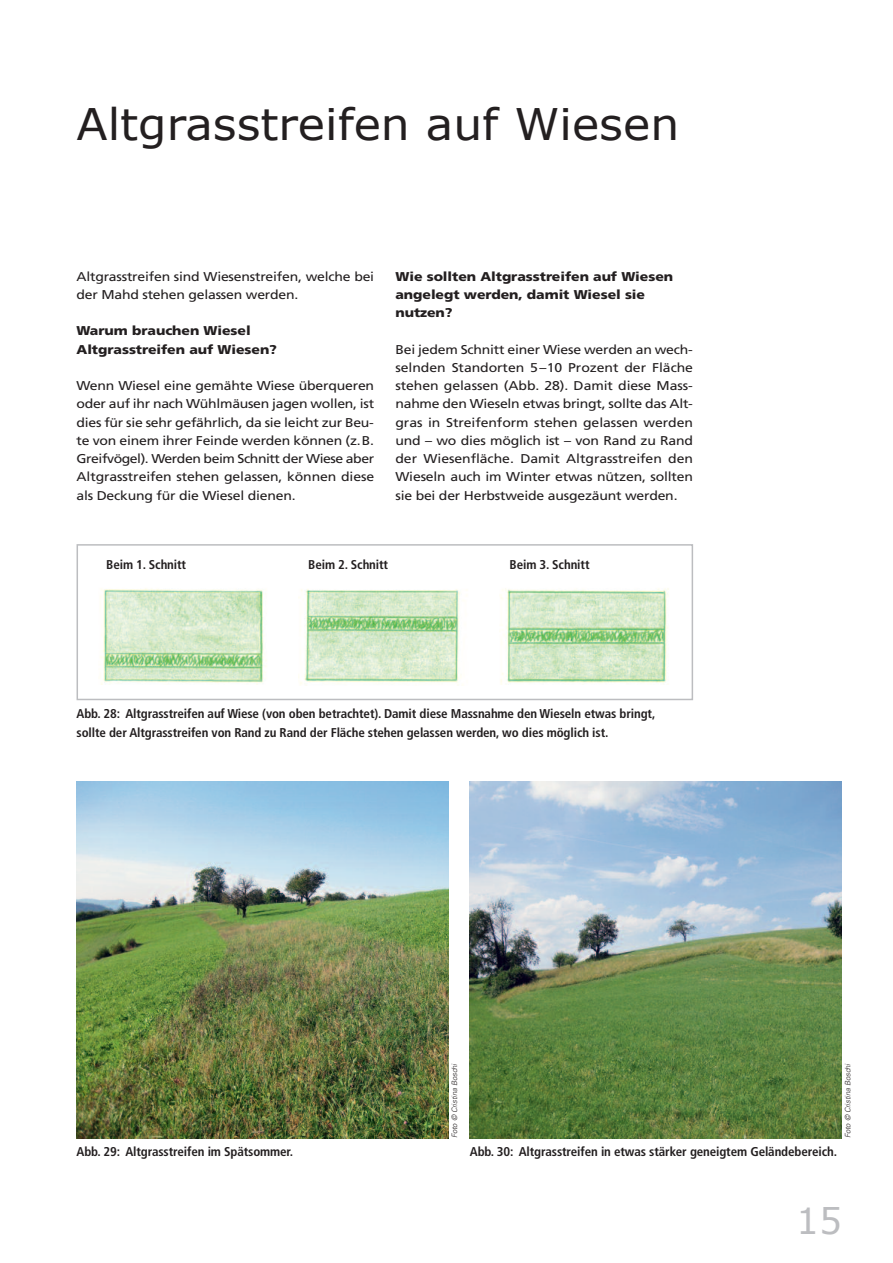
<style>
.page{position:relative;width:893px;height:1263px;background:#fff}
.page>*{position:absolute;margin:0;border:0;box-sizing:border-box;transform-origin:0 0}
.t1{font:43.5px "Verdana";color:#231f20;scale:1.05 1}
.t2{font:36px "Verdana";color:#bcbdc0}
.t3{font:12.75px/18.3px "Frutiger";letter-spacing:-.015em;color:#231f20;text-align:justify;scale:1.1 1}
.t4{font:700 condensed 12.75px/18.3px "Frutiger";letter-spacing:-.01em;color:#231f20}
.t5{font:900 12.75px/18.3px "Frutiger";letter-spacing:-.005em;color:#231f20;scale:1.1 1}
.t6{font:italic 300 7.5px "Univers LT Std";letter-spacing:-.01em;color:#231f20}
</style>
<div class="page">
<img style="left:77px;top:781px;width:372px;height:357px">
<img style="left:470px;top:781px;width:372px;height:357px">
<div style="left:77px;top:544px;width:616px;height:156px;border:2px solid #bcbdc0"></div>
<img style="left:100px;top:589px;width:167px;height:95px">
<img style="left:299px;top:589px;width:161px;height:97px">
<img style="left:500px;top:588px;width:169px;height:96px">
<h1 class="t1" style="left:77px;top:96px;width:575px">Altgrasstreifen auf Wiesen</h1>
<p class="t3" style="left:77px;top:268px;width:272px">Altgrasstreifen sind Wiesenstreifen, welche bei der Mahd stehen gelassen werden.</p>
<p class="t5" style="left:77px;top:323px;width:184px">Warum brauchen Wiesel<br>Altgrasstreifen auf Wiesen?</p>
<p class="t3" style="left:77px;top:377px;width:272px">Wenn Wiesel eine gemähte Wiese überqueren oder auf ihr nach Wühlmäusen jagen wollen, ist dies für sie sehr gefährlich, da sie leicht zur Beu&shy;te von einem ihrer Feinde werden können (z.B.<br>Greifvögel). Werden beim Schnitt der Wiese aber Altgrasstreifen stehen gelassen, können diese als Deckung für die Wiesel dienen.</p>
<p class="t5" style="left:395px;top:268px;width:254px">Wie sollten Altgrasstreifen auf Wiesen angelegt werden, damit Wiesel sie nutzen?</p>
<p class="t3" style="left:395px;top:341px;width:272px">Bei jedem Schnitt einer Wiese werden an wech&shy;selnden Standorten 5–10 Prozent der Fläche stehen gelassen (Abb. 28). Damit diese Mass&shy;nahme den Wieseln etwas bringt, sollte das Alt&shy;gras in Streifenform stehen gelassen werden und – wo dies möglich ist – von Rand zu Rand der Wiesenfläche. Damit Altgrasstreifen den Wieseln auch im Winter etwas nützen, sollten sie bei der Herbstweide ausgezäunt werden.</p>
<p class="t4" style="left:106px;top:556px;width:81px">Beim 1. Schnitt</p>
<p class="t4" style="left:308px;top:556px;width:81px">Beim 2. Schnitt</p>
<p class="t4" style="left:510px;top:556px;width:81px">Beim 3. Schnitt</p>
<p class="t4" style="left:77px;top:706px;width:580px">Abb. 28: Altgrasstreifen auf Wiese (von oben betrachtet). Damit diese Massnahme den Wieseln etwas bringt, sollte der Altgrasstreifen von Rand zu Rand der Fläche stehen gelassen werden, wo dies möglich ist.</p>
<p class="t6" style="left:452px;top:1138px;width:75px;rotate:-90deg">Foto © Cristina Boschi</p>
<p class="t6" style="left:845px;top:1138px;width:75px;rotate:-90deg">Foto © Cristina Boschi</p>
<p class="t4" style="left:77px;top:1144px;width:218px">Abb. 29: Altgrasstreifen im Spätsommer.</p>
<p class="t4" style="left:470px;top:1144px;width:369px">Abb. 30: Altgrasstreifen in etwas stärker geneigtem Geländebereich.</p>
<h2 class="t2" style="left:796px;top:1198px;width:47px">15</h2>
</div>
